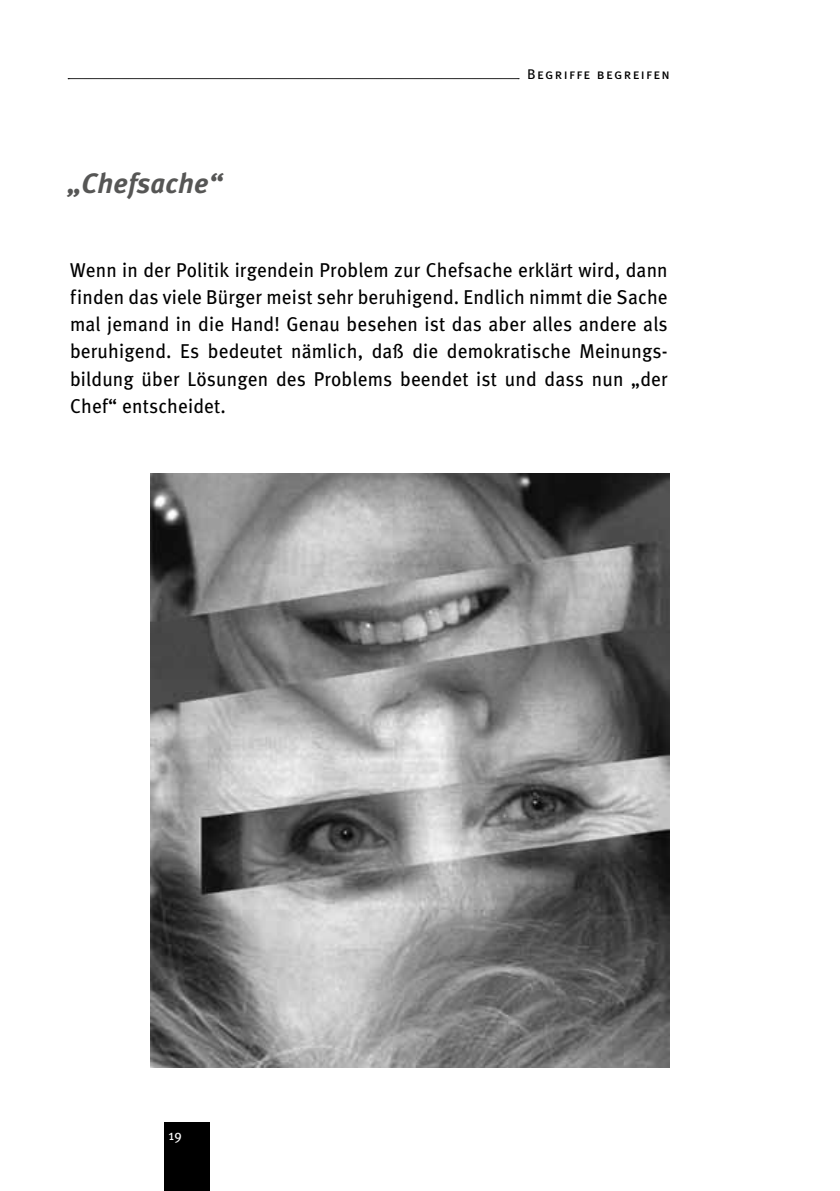
<style>
.page{position:relative;width:840px;height:1191px;background:#fff}
.page>*{position:absolute;margin:0;border:0;box-sizing:border-box;transform-origin:0 0}
.t1{font:italic 700 28px "Meta";letter-spacing:.01em;color:#565655}
.t2{font:20px/27.2px "Meta";letter-spacing:.01em;color:#000;text-align:justify;scale:.96 1}
.t3{font:14px "Meta Book Caps";letter-spacing:.1em;color:#000}
.t4{font:14px "Meta";color:#fff;scale:.96 1}
</style>
<div class="page">
<img style="left:151px;top:473px;width:518px;height:594px">
<div style="left:164px;top:1123px;width:46px;height:68px;background:#000"></div>
<svg style="left:68px;top:78px;width:451px;height:1px"></svg>
<h1 class="t1" style="left:68px;top:165px;width:155px">„Chefsache“</h1>
<p class="t3" style="left:527px;top:66px;width:144px">Begriffe begreifen</p>
<p class="t2" style="left:70px;top:256px;width:623px">Wenn in der Politik irgendein Problem zur Chefsache erklärt wird, dann finden das viele Bürger meist sehr beruhigend. Endlich nimmt die Sache mal jemand in die Hand! Genau besehen ist das aber alles andere als beruhigend. Es bedeutet nämlich, daß die demokratische Meinungs&shy;bildung über Lösungen des Problems beendet ist und dass nun „der Chef“ entscheidet.</p>
<p class="t4" style="left:168px;top:1126px;width:15px">19</p>
</div>
